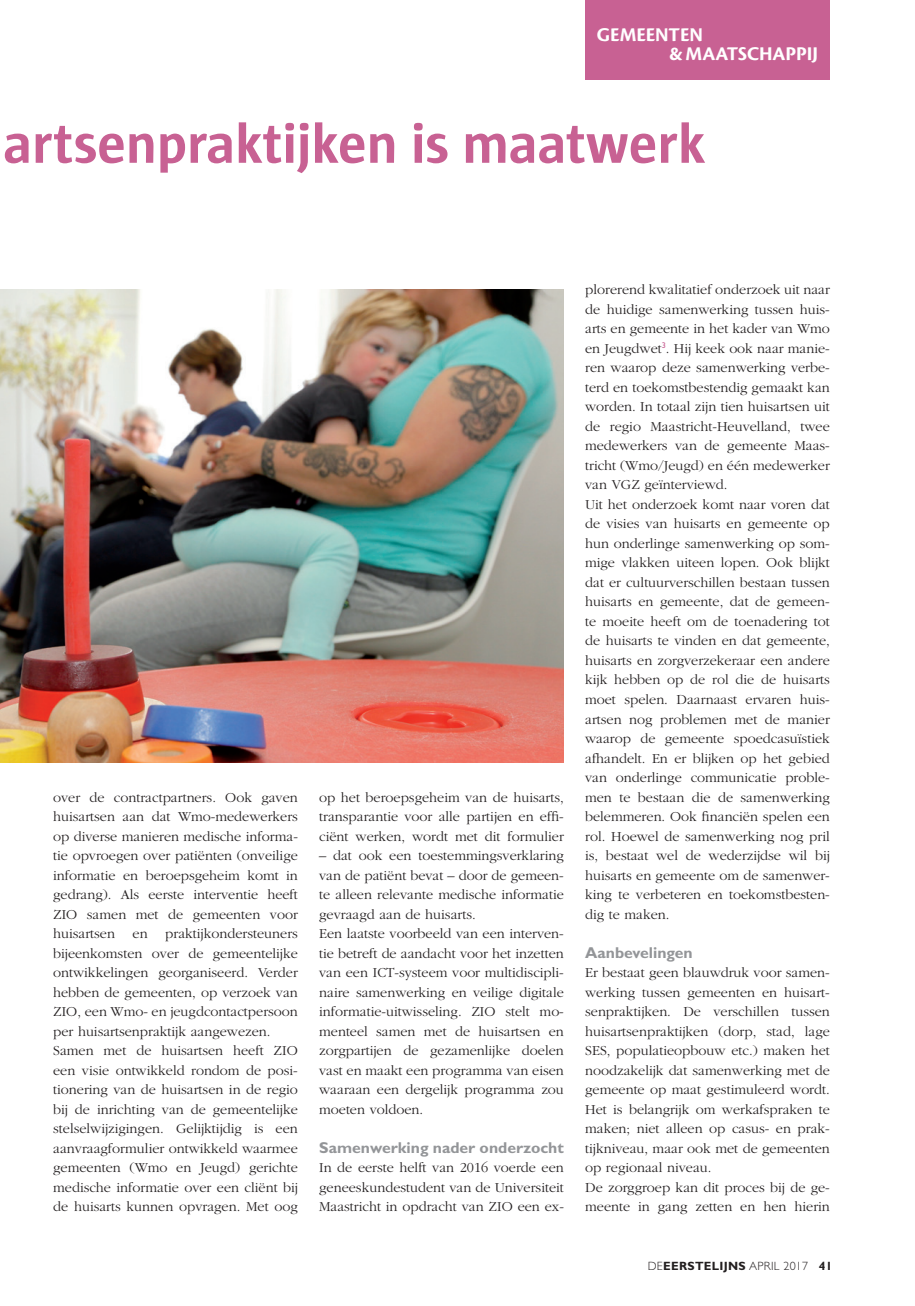
<style>
.page{position:relative;width:915px;height:1306px;background:#fff}
.page>*{position:absolute;margin:0;border:0;box-sizing:border-box;transform-origin:0 0}
.t1{font:700 57px "Sun";letter-spacing:-.005em;color:#c86193}
.t2{font:20.25px/19.5px "Cronos MM 700 13";color:#fff}
.t3{font:700 15.75px "Gill Sans";color:#939598}
.t4{font:300 14.25px/19.5px "Garamond";color:#231f20}
.t5{font:700 12px "Gill Sans";letter-spacing:.025em;color:#231f20}
.s1{font-weight:300}
</style>
<div class="page">
<div style="left:585px;top:0;width:244px;height:80px;background:#c86193"></div>
<img style="left:0;top:289px;width:563px;height:473px">
<h2 class="t2" style="left:669px;top:25px;width:150px;text-indent:-72px">GEMEENTEN<br>&amp; MAATSCHAPPIJ</h2>
<h1 class="t1" style="left:3px;top:112px;width:703px">artsenpraktijken is maatwerk</h1>
<p class="t4" style="left:53px;top:787px;width:246px">over de contractpartners. Ook gaven huisartsen aan dat Wmo-medewerkers op diverse manieren medische informa&shy;tie opvroegen over patiënten (onveilige informatie en beroepsgeheim komt in gedrang). Als eerste interventie heeft ZIO samen met de gemeenten voor huisartsen en praktijkondersteuners bijeenkomsten over de gemeentelijke ontwikkelingen georganiseerd. Verder hebben de gemeenten, op verzoek van ZIO, een Wmo- en jeugdcontactpersoon per huisartsenpraktijk aangewezen.<br>Samen met de huisartsen heeft ZIO een visie ontwikkeld rondom de posi&shy;tionering van de huisartsen in de regio bij de inrichting van de gemeentelijke stelselwijzigingen. Gelijktijdig is een aanvraagformulier ontwikkeld waarmee gemeenten (Wmo en Jeugd) gerichte medische informatie over een cliënt bij de huisarts kunnen opvragen. Met oog</p>
<p class="t4" style="left:319px;top:787px;width:246px;text-align:justify">op het beroepsgeheim van de huisarts, transparantie voor alle partijen en effi&shy;ciënt werken, wordt met dit formulier</p>
<p class="t4" style="left:319px;top:846px;width:246px">– dat ook een toestemmingsverklaring van de patiënt bevat – door de gemeen&shy;te alleen relevante medische informatie gevraagd aan de huisarts.<br>Een laatste voorbeeld van een interven&shy;tie betreft de aandacht voor het inzetten van een ICT-systeem voor multidiscipli&shy;naire samenwerking en veilige digitale informatie-uitwisseling. ZIO stelt mo&shy;menteel samen met de huisartsen en zorgpartijen de gezamenlijke doelen vast en maakt een programma van eisen waaraan een dergelijk programma zou moeten voldoen.</p>
<p class="t3" style="left:319px;top:1138px;width:246px">Samenwerking nader onderzocht</p>
<p class="t4" style="left:319px;top:1158px;width:246px;text-align:justify">In de eerste helft van 2016 voerde een geneeskundestudent van de Universiteit Maastricht in opdracht van ZIO een ex-</p>
<p class="t4" style="left:585px;top:280px;width:246px">plorerend kwalitatief onderzoek uit naar de huidige samenwerking tussen huis&shy;arts en gemeente in het kader van Wmo en Jeugdwet<sup>3</sup>. Hij keek ook naar manie&shy;ren waarop deze samenwerking verbe&shy;terd en toekomstbestendig gemaakt kan worden. In totaal zijn tien huisartsen uit de regio Maastricht-Heuvelland, twee medewerkers van de gemeente Maas&shy;tricht (Wmo/Jeugd) en één medewerker van VGZ geïnterviewd.<br>Uit het onderzoek komt naar voren dat de visies van huisarts en gemeente op hun onderlinge samenwerking op som&shy;mige vlakken uiteen lopen. Ook blijkt dat er cultuurverschillen bestaan tussen huisarts en gemeente, dat de gemeen&shy;te moeite heeft om de toenadering tot de huisarts te vinden en dat gemeente, huisarts en zorgverzekeraar een andere kijk hebben op de rol die de huisarts moet spelen. Daarnaast ervaren huis&shy;artsen nog problemen met de manier waarop de gemeente spoedcasuïstiek afhandelt. En er blijken op het gebied van onderlinge communicatie proble&shy;men te bestaan die de samenwerking belemmeren. Ook financiën spelen een rol. Hoewel de samenwerking nog pril is, bestaat wel de wederzijdse wil bij huisarts en gemeente om de samenwer&shy;king te verbeteren en toekomstbesten&shy;dig te maken.</p>
<p class="t3" style="left:585px;top:943px;width:109px">Aanbevelingen</p>
<p class="t4" style="left:585px;top:963px;width:246px">Er bestaat geen blauwdruk voor samen&shy;werking tussen gemeenten en huisart&shy;senpraktijken. De verschillen tussen huisartsenpraktijken (dorp, stad, lage SES, populatieopbouw etc.) maken het noodzakelijk dat samenwerking met de gemeente op maat gestimuleerd wordt.<br>Het is belangrijk om werkafspraken te maken; niet alleen op casus- en prak&shy;tijkniveau, maar ook met de gemeenten op regionaal niveau.<br>De zorggroep kan dit proces bij de ge&shy;meente in gang zetten en hen hierin</p>
<p class="t5" style="left:647px;top:1258px;width:186px"><span class="s1">DE</span>EERSTELIJNS <span class="s1">APRIL 2017</span> 41</p>
</div>
